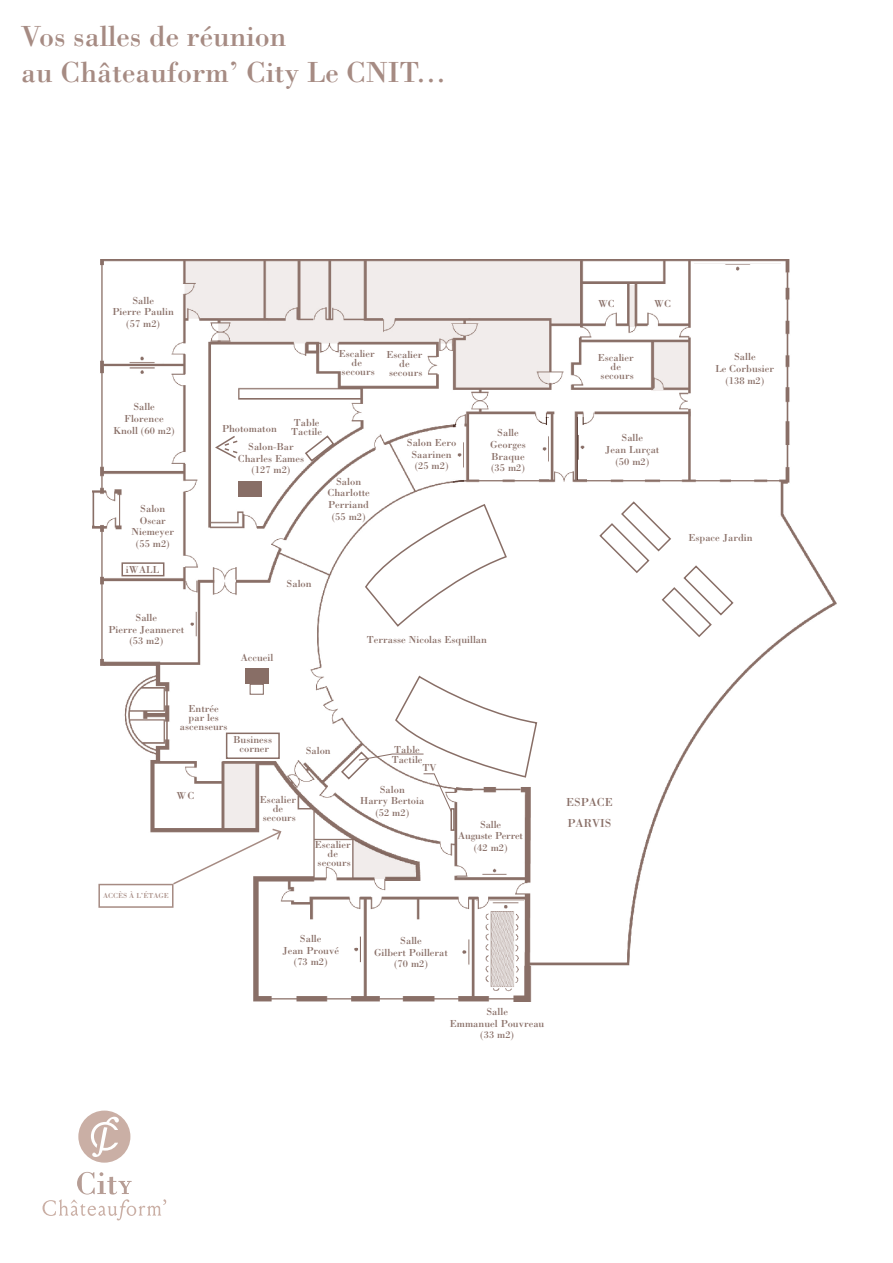
<style>
.page{position:relative;width:893px;height:1263px;background:#fff}
.page>*{position:absolute;margin:0;border:0;box-sizing:border-box;transform-origin:0 0}
.Nom_du_chateau_haut{font:30px/36px "Bodoni";color:#a68b83}
.Normal_e{font:12px/21px "Bodoni";color:#886e66}
.Normal_e-2{font:10.5px/11.7px "Bodoni";color:#886e66;text-align:center}
.Normal_e-3{font:10.5px/11.7px "Bodoni";letter-spacing:-.02em;color:#886e66;text-align:center}
.Normal_e-4{font:7.5px "Bodoni";color:#a68b83}
</style>
<div class="page">
<svg style="left:78px;top:1110px;width:52px;height:53px"></svg>
<svg style="left:43px;top:1172px;width:123px;height:48px"></svg>
<img style="left:92px;top:259px;width:744px;height:743px">
<img style="left:106px;top:357px;width:75px;height:7px">
<img style="left:106px;top:368px;width:75px;height:9px">
<img style="left:188px;top:591px;width:9px;height:71px">
<img style="left:471px;top:863px;width:52px;height:11px">
<img style="left:476px;top:901px;width:47px;height:12px">
<img style="left:463px;top:906px;width:7px;height:80px">
<img style="left:352px;top:906px;width:9px;height:84px">
<img style="left:695px;top:264px;width:85px;height:7px">
<img style="left:578px;top:418px;width:9px;height:61px">
<img style="left:539px;top:418px;width:10px;height:62px">
<img style="left:454px;top:424px;width:10px;height:62px">
<div style="left:226px;top:732px;width:54px;height:27px;border:2px solid #886e66"></div>
<svg style="left:364px;top:503px;width:144px;height:127px"></svg>
<svg style="left:304px;top:434px;width:31px;height:29px"></svg>
<svg style="left:340px;top:677px;width:198px;height:136px"></svg>
<svg style="left:214px;top:434px;width:25px;height:26px"></svg>
<div style="left:121px;top:562px;width:43px;height:14px;border:2px solid #886e66"></div>
<div style="left:250px;top:684px;width:14px;height:11px;border:1px solid #886e66"></div>
<svg style="left:598px;top:500px;width:137px;height:138px"></svg>
<img style="left:485px;top:910px;width:35px;height:81px">
<svg style="left:652px;top:344px;width:37px;height:47px;background:#e5dddb"></svg>
<svg style="left:629px;top:285px;width:7px;height:42px"></svg>
<div style="left:245px;top:669px;width:24px;height:15px;background:#886e66"></div>
<div style="left:238px;top:481px;width:24px;height:15px;background:#886e66"></div>
<div style="left:450px;top:808px;width:5px;height:23px;border:2px solid #886e66"></div>
<div style="left:223px;top:762px;width:33px;height:66px;background:#f1eceb"></div>
<svg style="left:185px;top:260px;width:396px;height:128px;fill:#f1eceb"></svg>
<svg style="left:352px;top:838px;width:65px;height:41px"></svg>
<div style="left:98px;top:884px;width:76px;height:24px;border:2px solid #a68b83"></div>
<svg style="left:171px;top:827px;width:111px;height:59px"></svg>
<p class="Nom_du_chateau_haut" style="left:21px;top:17px;width:426px">Vos salles de réunion<br>au Châteauform’ City Le CNIT...</p>
<p class="Normal_e-2" style="left:132px;top:294px;width:23px">Salle</p>
<p class="Normal_e-2" style="left:113px;top:306px;width:63px">Pierre Paulin (57 m2)</p>
<p class="Normal_e-2" style="left:133px;top:401px;width:23px">Salle</p>
<p class="Normal_e-2" style="left:114px;top:412px;width:63px">Florence<br>Knoll (60 m2)</p>
<p class="Normal_e-2" style="left:140px;top:503px;width:27px">Salon</p>
<p class="Normal_e-2" style="left:132px;top:514px;width:44px">Oscar<br>Niemeyer (55 m2)</p>
<p class="Normal_e-2" style="left:126px;top:563px;width:35px">iWALL</p>
<p class="Normal_e-2" style="left:136px;top:611px;width:23px">Salle</p>
<p class="Normal_e-2" style="left:108px;top:623px;width:77px">Pierre Jeanneret (53 m2)</p>
<p class="Normal_e-2" style="left:339px;top:347px;width:38px">Escalier</p>
<p class="Normal_e-2" style="left:352px;top:356px;width:12px">de</p>
<p class="Normal_e-2" style="left:342px;top:365px;width:35px">secours</p>
<p class="Normal_e-2" style="left:386px;top:349px;width:38px">Escalier</p>
<p class="Normal_e-2" style="left:399px;top:358px;width:12px">de</p>
<p class="Normal_e-2" style="left:389px;top:367px;width:35px">secours</p>
<p class="Normal_e-2" style="left:222px;top:422px;width:56px">Photomaton</p>
<p class="Normal_e-2" style="left:291px;top:418px;width:32px;line-height:9px;text-align:left">Table<br>Tactile</p>
<p class="Normal_e-2" style="left:248px;top:440px;width:47px">Salon-Bar</p>
<p class="Normal_e-2" style="left:238px;top:452px;width:68px">Charles Eames</p>
<p class="Normal_e-2" style="left:251px;top:464px;width:41px">(127 m2)</p>
<p class="Normal_e-2" style="left:336px;top:475px;width:27px">Salon</p>
<p class="Normal_e-2" style="left:327px;top:487px;width:44px;text-align:left">Charlotte<br>Perriand</p>
<p class="Normal_e-2" style="left:332px;top:510px;width:35px">(55 m2)</p>
<p class="Normal_e-2" style="left:407px;top:436px;width:51px">Salon Eero<br>Saarinen</p>
<p class="Normal_e-2" style="left:415px;top:460px;width:35px">(25 m2)</p>
<p class="Normal_e-2" style="left:287px;top:578px;width:27px">Salon</p>
<p class="Normal_e-2" style="left:497px;top:427px;width:23px">Salle</p>
<p class="Normal_e-2" style="left:490px;top:438px;width:37px;text-align:left">Georges<br>Braque</p>
<p class="Normal_e-2" style="left:491px;top:462px;width:35px">(35 m2)</p>
<p class="Normal_e-2" style="left:241px;top:651px;width:34px">Accueil</p>
<p class="Normal_e-2" style="left:367px;top:634px;width:122px">Terrasse Nicolas Esquillan</p>
<p class="Normal_e-2" style="left:180px;top:704px;width:49px;line-height:9px">Entrée par les ascenseurs</p>
<p class="Normal_e-2" style="left:176px;top:789px;width:20px">WC</p>
<p class="Normal_e-2" style="left:234px;top:733px;width:40px">Business</p>
<p class="Normal_e-2" style="left:239px;top:742px;width:31px">corner</p>
<p class="Normal_e-2" style="left:260px;top:793px;width:38px">Escalier</p>
<p class="Normal_e-2" style="left:273px;top:802px;width:12px">de</p>
<p class="Normal_e-2" style="left:263px;top:811px;width:35px">secours</p>
<p class="Normal_e-4" style="left:103px;top:891px;width:67px">ACCÈS À L’ÉTAGE</p>
<p class="Normal_e-2" style="left:306px;top:744px;width:27px">Salon</p>
<p class="Normal_e-2" style="left:315px;top:838px;width:38px">Escalier</p>
<p class="Normal_e-2" style="left:328px;top:847px;width:12px">de</p>
<p class="Normal_e-2" style="left:318px;top:856px;width:35px">secours</p>
<p class="Normal_e-2" style="left:392px;top:744px;width:32px;line-height:10.5px;text-align:left">Table<br>Tactile</p>
<p class="Normal_e-2" style="left:422px;top:762px;width:16px">TV</p>
<p class="Normal_e-2" style="left:380px;top:783px;width:27px">Salon</p>
<p class="Normal_e-2" style="left:360px;top:795px;width:66px">Harry Bertoia (52 m2)</p>
<p class="Normal_e-2" style="left:480px;top:818px;width:22px">Salle</p>
<p class="Normal_e-3" style="left:458px;top:830px;width:66px">Auguste Perret (42 m2)</p>
<p class="Normal_e-2" style="left:300px;top:933px;width:23px">Salle</p>
<p class="Normal_e-2" style="left:282px;top:944px;width:58px">Jean Prouvé (73 m2)</p>
<p class="Normal_e-2" style="left:400px;top:934px;width:23px">Salle</p>
<p class="Normal_e-2" style="left:374px;top:946px;width:76px">Gilbert Poillerat (70 m2)</p>
<p class="Normal_e-2" style="left:486px;top:1005px;width:23px">Salle</p>
<p class="Normal_e-2" style="left:450px;top:1017px;width:96px">Emmanuel Pouvreau (33 m2)</p>
<p class="Normal_e-2" style="left:598px;top:297px;width:18px">WC</p>
<p class="Normal_e-2" style="left:654px;top:297px;width:18px">WC</p>
<p class="Normal_e-2" style="left:598px;top:352px;width:38px">Escalier</p>
<p class="Normal_e-2" style="left:610px;top:361px;width:12px">de</p>
<p class="Normal_e-2" style="left:601px;top:370px;width:35px">secours</p>
<p class="Normal_e-2" style="left:621px;top:432px;width:23px">Salle</p>
<p class="Normal_e-2" style="left:605px;top:443px;width:56px">Jean Lurçat</p>
<p class="Normal_e-2" style="left:615px;top:455px;width:35px">(50 m2)</p>
<p class="Normal_e-2" style="left:734px;top:351px;width:23px">Salle</p>
<p class="Normal_e-2" style="left:715px;top:363px;width:60px">Le Corbusier (138 m2)</p>
<p class="Normal_e-2" style="left:688px;top:532px;width:66px">Espace Jardin</p>
<p class="Normal_e" style="left:566px;top:792px;width:48px">ESPACE<br>PARVIS</p>
</div>
